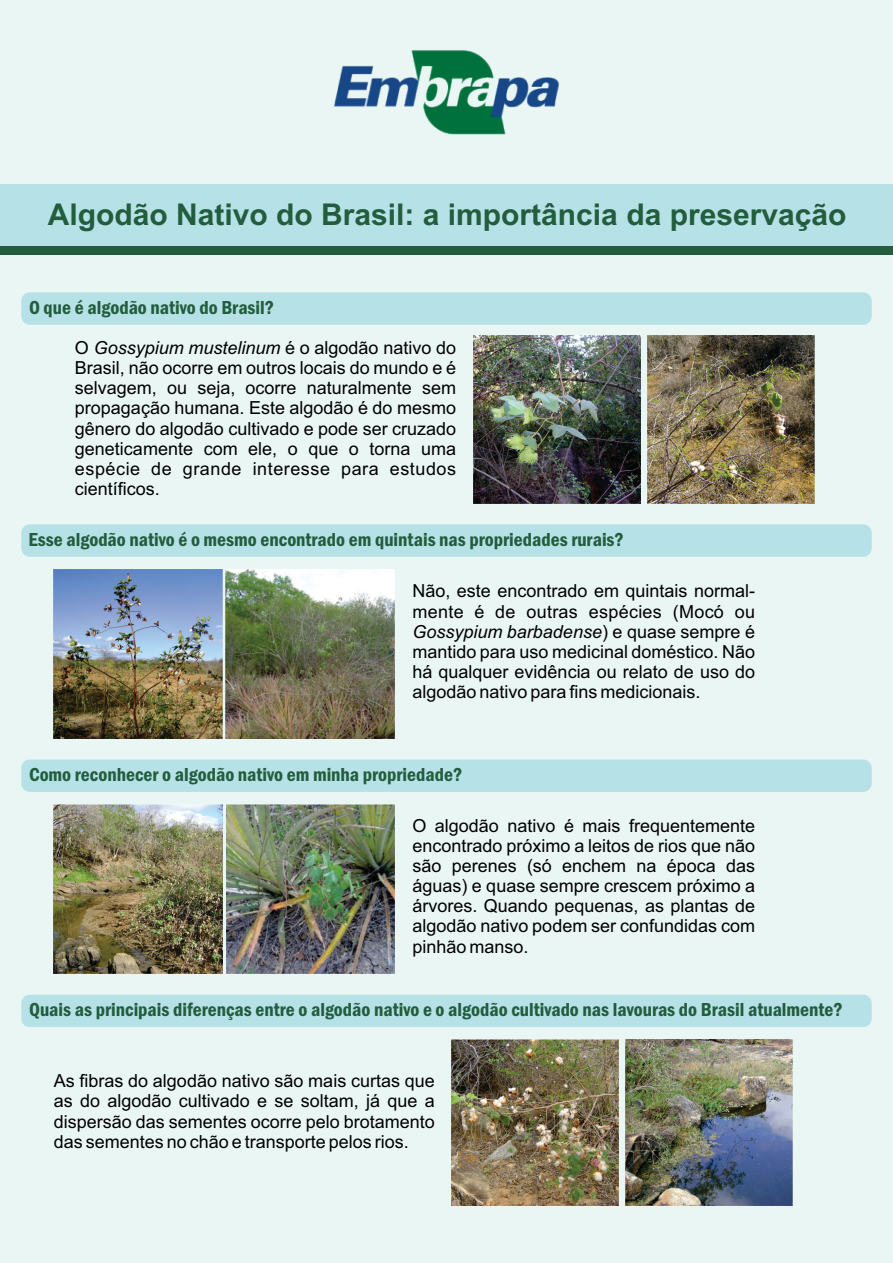
<style>
.page{position:relative;width:893px;height:1263px;background:#eaf6f4}
.page>*{position:absolute;margin:0;border:0;box-sizing:border-box;transform-origin:0 0}
.t1{font:700 30px "Arial";color:#245d3e}
.t2{font:600 condensed 19.5px "Franklin Gothic";color:#245d3e}
.t3{font:18px/20.1px "Arial";color:#000;text-align:justify}
.s1{font-style:italic}
</style>
<div class="page">
<div style="left:0;top:184px;width:893px;height:66px;background:#b6e2e7"></div>
<div style="left:0;top:246px;width:893px;height:8px;background:#245d3e"></div>
<div style="left:21px;top:292px;width:851px;height:33px;background:#b6e2e7;border-radius:9px"></div>
<div style="left:21px;top:524px;width:851px;height:33px;background:#b6e2e7;border-radius:9px"></div>
<div style="left:21px;top:759px;width:851px;height:33px;background:#b6e2e7;border-radius:9px"></div>
<div style="left:21px;top:995px;width:851px;height:32px;background:#b6e2e7;border-radius:9px"></div>
<img style="left:473px;top:336px;width:167px;height:167px">
<img style="left:647px;top:336px;width:167px;height:167px">
<img style="left:54px;top:569px;width:169px;height:169px">
<img style="left:226px;top:569px;width:169px;height:169px">
<img style="left:54px;top:804px;width:168px;height:169px">
<img style="left:226px;top:804px;width:169px;height:169px">
<img style="left:452px;top:1039px;width:166px;height:167px">
<img style="left:625px;top:1039px;width:167px;height:167px">
<img style="left:334px;top:50px;width:225px;height:85px">
<h1 class="t1" style="left:48px;top:203px;width:800px">Algodão Nativo do Brasil: a importância da preservação</h1>
<p class="t2" style="left:29px;top:300px;width:247px">O que é algodão nativo do Brasil?</p>
<p class="t3" style="left:75px;top:339px;width:383px">O <span class="s1">Gossypium mustelinum</span> é o algodão nativo do Brasil, não ocorre em outros locais do mundo e é selvagem, ou seja, ocorre naturalmente sem propagação humana. Este algodão é do mesmo gênero do algodão cultivado e pode ser cruzado geneticamente com ele, o que o torna uma espécie de grande interesse para estudos científicos.</p>
<p class="t2" style="left:29px;top:532px;width:597px">Esse algodão nativo é o mesmo encontrado em quintais nas propriedades rurais?</p>
<p class="t3" style="left:412px;top:583px;width:344px">Não, este encontrado em quintais normal&shy;mente é de outras espécies (Mocó ou <span class="s1">Gossypium barbadense</span>) e quase sempre é mantido para uso medicinal doméstico. Não há qualquer evidência ou relato de uso do algodão nativo para fins medicionais.</p>
<p class="t2" style="left:29px;top:767px;width:435px">Como reconhecer o algodão nativo em minha propriedade?</p>
<p class="t3" style="left:412px;top:817px;width:344px">O algodão nativo é mais frequentemente encontrado próximo a leitos de rios que não são perenes (só enchem na época das águas) e quase sempre crescem próximo a árvores. Quando pequenas, as plantas de algodão nativo podem ser confundidas com pinhão manso.</p>
<p class="t2" style="left:29px;top:1002px;width:815px">Quais as principais diferenças entre o algodão nativo e o algodão cultivado nas lavouras do Brasil atualmente?</p>
<p class="t3" style="left:54px;top:1072px;width:383px">As fibras do algodão nativo são mais curtas que as do algodão cultivado e se soltam, já que a dispersão das sementes ocorre pelo brotamento das sementes no chão e transporte pelos rios.</p>
</div>
